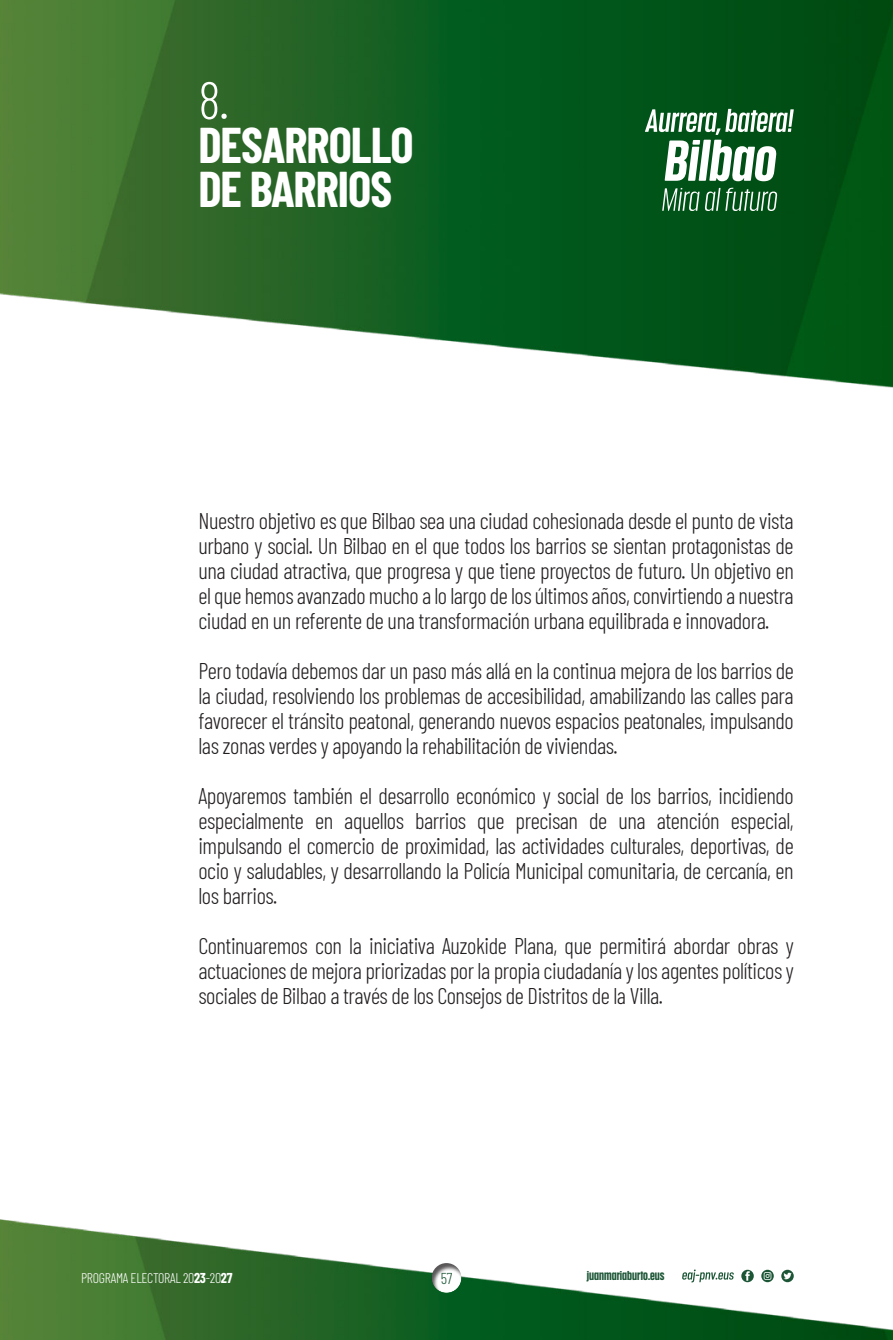
<style>
.page{position:relative;width:893px;height:1340px;background:#fff}
.page>*{position:absolute;margin:0;border:0;box-sizing:border-box;transform-origin:0 0}
.Estilo_de_titulo_2_1{font:300 52.5px "Barlow Condensed";color:#fff}
.Estilo_de_titulo_2_1-2{font:700 49px/43.8px "Barlow Condensed";letter-spacing:-.02em;color:#fff}
.comun{font:300 22.75px/25px "Barlow Condensed";letter-spacing:-.02em;color:#231f20;text-align:justify}
.t1{font:300 15.75px "Barlow Condensed";color:#1c5636}
.t2{font:300 14px "Barlow Condensed";letter-spacing:-.02em;color:#fff}
.t3{font:700 12.25px "Anguita Sans";color:#1c5636}
.s1{font-weight:700}
</style>
<div class="page">
<img style="left:0;top:0;width:893px;height:1339px">
<div style="left:431px;top:1260px;width:33px;height:33px;background:#231f20;opacity:.75"></div>
<svg style="left:662px;top:188px;width:115px;height:23px;background:#437e53"></svg>
<svg style="left:645px;top:109px;width:149px;height:72px"></svg>
<svg style="left:741px;top:1269px;width:13px;height:13px"></svg>
<svg style="left:761px;top:1269px;width:13px;height:13px"></svg>
<svg style="left:781px;top:1269px;width:13px;height:13px"></svg>
<svg style="left:682px;top:1269px;width:52px;height:13px"></svg>
<p class="Estilo_de_titulo_2_1" style="left:198px;top:63px;width:32px">8.</p>
<p class="Estilo_de_titulo_2_1-2" style="left:198px;top:121px;width:217px">DESARROLLO<br>DE BARRIOS</p>
<p class="comun" style="left:198px;top:507px;width:597px">Nuestro objetivo es que Bilbao sea una ciudad cohesionada desde el punto de vista urbano y social. Un Bilbao en el que todos los barrios se sientan protagonistas de una ciudad atractiva, que progresa y que tiene proyectos de futuro. Un objetivo en el que hemos avanzado mucho a lo largo de los últimos años, convirtiendo a nuestra ciudad en un referente de una transformación urbana equilibrada e innovadora.</p>
<p class="comun" style="left:198px;top:657px;width:597px">Pero todavía debemos dar un paso más allá en la continua mejora de los barrios de la ciudad, resolviendo los problemas de accesibilidad, amabilizando las calles para favorecer el tránsito peatonal, generando nuevos espacios peatonales, impulsando las zonas verdes y apoyando la rehabilitación de viviendas.</p>
<p class="comun" style="left:198px;top:782px;width:597px">Apoyaremos también el desarrollo económico y social de los barrios, incidiendo especialmente en aquellos barrios que precisan de una atención especial, impulsando el comercio de proximidad, las actividades culturales, deportivas, de ocio y saludables, y desarrollando la Policía Municipal comunitaria, de cercanía, en los barrios.</p>
<p class="comun" style="left:198px;top:931px;width:597px">Continuaremos con la iniciativa Auzokide Plana, que permitirá abordar obras y actuaciones de mejora priorizadas por la propia ciudadanía y los agentes políticos y sociales de Bilbao a través de los Consejos de Distritos de la Villa.</p>
<p class="t2" style="left:81px;top:1267px;width:153px">PROGRAMA ELECTORAL 20<span class="s1">23</span>-20<span class="s1">27</span></p>
<p class="t1" style="left:441px;top:1267px;width:13px">57</p>
<p class="t3" style="left:587px;top:1268px;width:79px">juanmariaburto.eus</p>
</div>
